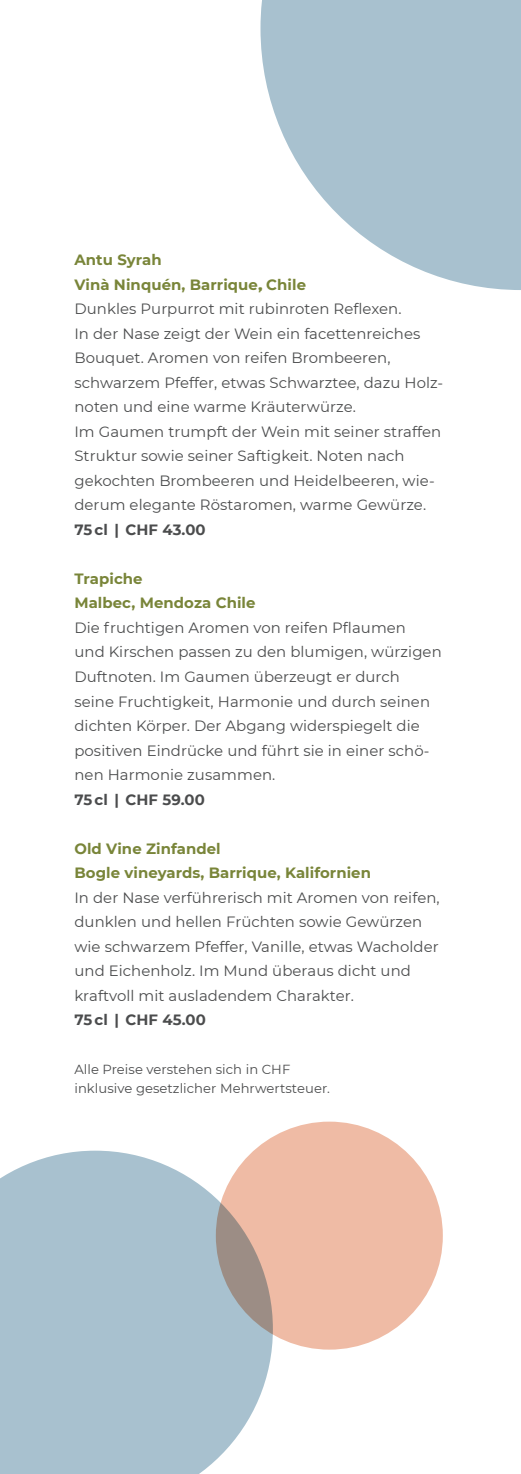
<style>
.page{position:relative;width:521px;height:1474px;background:#fff}
.page>*{position:absolute;margin:0;border:0;box-sizing:border-box;transform-origin:0 0}
.t1{font:14.88px/24.5px "Montserrat";letter-spacing:.005em;color:#4b4c4d}
.t2{font:700 14.88px/24.5px "Montserrat";letter-spacing:.005em;color:#798539}
.t3{font:700 14.88px "Montserrat";letter-spacing:.005em;color:#4b4c4d}
.t4{font:13.12px/18.4px "Montserrat";letter-spacing:.005em;color:#4b4c4d}
</style>
<div class="page">
<svg style="left:260px;top:0;width:261px;height:290px;fill:#a8c1cf"></svg>
<svg style="left:0;top:1150px;width:273px;height:323px;background:#afc6d3"></svg>
<svg style="left:216px;top:1121px;width:227px;height:228px;background:#e7b7a2"></svg>
<p class="t2" style="left:74px;top:247px;width:233px">Antu Syrah<br>Vinà Ninquén, Barrique, Chile</p>
<p class="t1" style="left:74px;top:296px;width:370px">Dunkles Purpurrot mit rubinroten Reflexen.<br>In der Nase zeigt der Wein ein facettenreiches Bouquet. Aromen von reifen Brombeeren, schwarzem Pfeffer, etwas Schwarztee, dazu Holz&shy;noten und eine warme Kräuterwürze.<br>Im Gaumen trumpft der Wein mit seiner straffen Struktur sowie seiner Saftigkeit. Noten nach gekochten Brombeeren und Heidelbeeren, wie&shy;derum elegante Röstaromen, warme Gewürze.</p>
<p class="t3" style="left:74px;top:519px;width:133px">75 cl | CHF 43.00</p>
<p class="t2" style="left:74px;top:565px;width:183px">Trapiche<br>Malbec, Mendoza Chile</p>
<p class="t1" style="left:74px;top:615px;width:369px">Die fruchtigen Aromen von reifen Pflaumen<br>und Kirschen passen zu den blumigen, würzigen Duftnoten. Im Gaumen überzeugt er durch seine Fruchtigkeit, Harmonie und durch seinen dichten Körper. Der Abgang widerspiegelt die positiven Eindrücke und führt sie in einer schö&shy;nen Harmonie zusammen.</p>
<p class="t3" style="left:74px;top:788px;width:132px">75 cl | CHF 59.00</p>
<p class="t2" style="left:74px;top:835px;width:298px">Old Vine Zinfandel<br>Bogle vineyards, Barrique, Kalifornien</p>
<p class="t1" style="left:74px;top:884px;width:367px">In der Nase verführerisch mit Aromen von reifen, dunklen und hellen Früchten sowie Gewürzen wie schwarzem Pfeffer, Vanille, etwas Wacholder und Eichenholz. Im Mund überaus dicht und kraftvoll mit ausladendem Charakter.</p>
<p class="t3" style="left:74px;top:1009px;width:133px">75 cl | CHF 45.00</p>
<p class="t4" style="left:74px;top:1059px;width:257px">Alle Preise verstehen sich in CHF inklusive gesetzlicher Mehrwertsteuer.</p>
</div>
